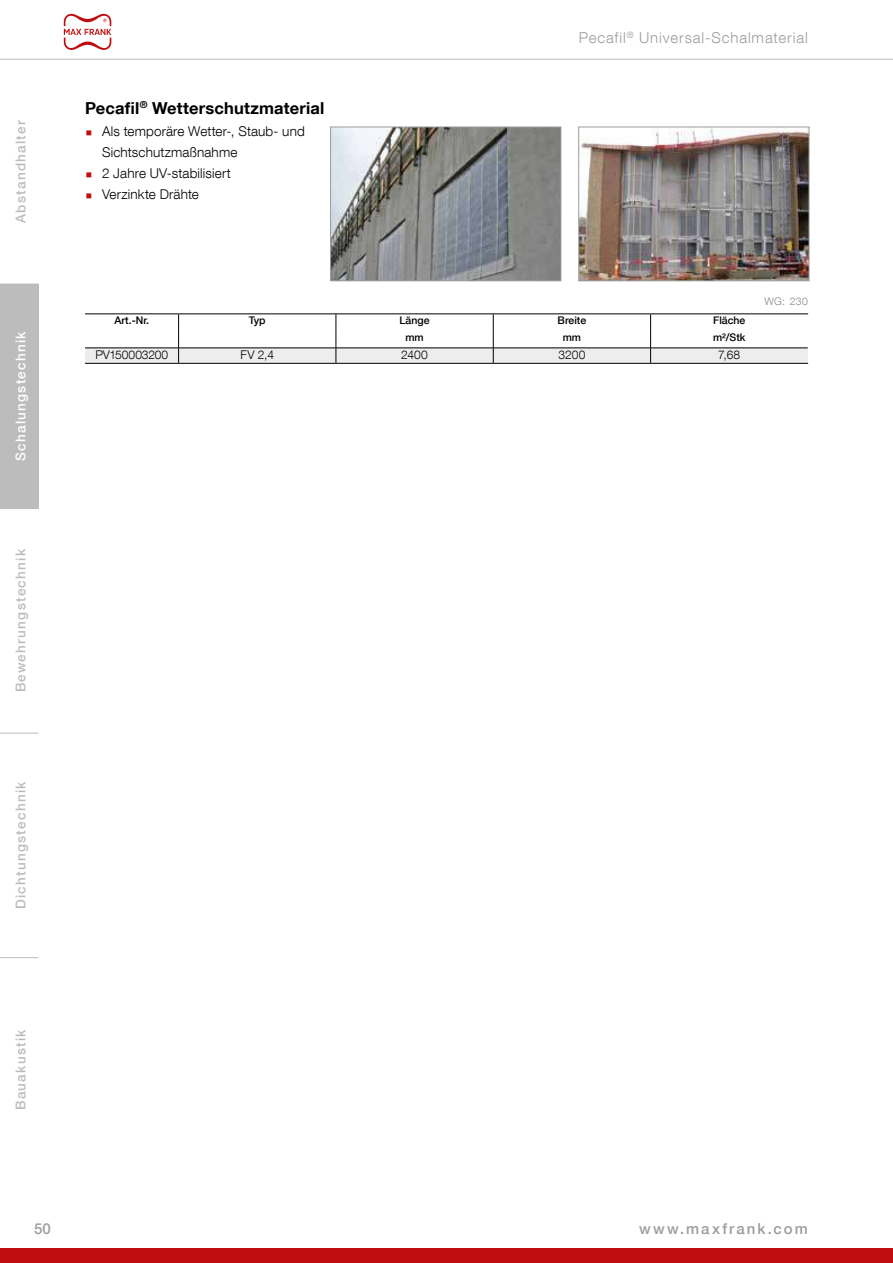
<style>
.page{position:relative;width:893px;height:1263px;background:#fff}
.page>*{position:absolute;margin:0;border:0;box-sizing:border-box;transform-origin:0 0}
.t1{font:700 16.5px "Helvetica Neue LT Com";letter-spacing:.01em;color:#000}
.t2{font:300 15px "Helvetica Neue LT Com";letter-spacing:.06em;color:#9d9d9c}
.t3{font:500 15px "Helvetica Neue LT Com";letter-spacing:.135em;color:#9d9d9c}
.t4{font:300 13.5px "Helvetica Neue LT Com";letter-spacing:.01em;color:#000}
.t5{font:500 13.5px "Helvetica Neue LT Com";letter-spacing:.09em;color:#bcbcbc}
.t6{font:500 13.5px "Helvetica Neue LT Com";letter-spacing:.09em;color:#fff}
.t7{font:300 12px "Helvetica Neue LT Com";color:#000}
.t8{font:500 10.5px "Helvetica Neue LT Com";color:#000}
.t9{font:300 10.5px "Helvetica Neue LT Com";color:#878787}
.s1{font-family:"Nimbus Roman";font-weight:400;color:#c00d0e}
</style>
<div class="page">
<hr style="left:0;top:59px;width:893px;height:1px;background:#bcbcbc">
<div style="left:0;top:1248px;width:893px;height:15px;background:#c00d0e"></div>
<svg style="left:64px;top:14px;width:47px;height:36px"></svg>
<svg style="left:330px;top:126px;width:232px;height:156px;background:#8b8d8e"></svg>
<img style="left:578px;top:126px;width:232px;height:156px">
<svg style="left:85px;top:314px;width:723px;height:49px"></svg>
<hr style="left:85px;top:348px;width:94px;height:1px;background:#000">
<hr style="left:179px;top:348px;width:157px;height:1px;background:#000">
<hr style="left:336px;top:348px;width:157px;height:1px;background:#000">
<hr style="left:493px;top:348px;width:158px;height:1px;background:#000">
<hr style="left:651px;top:348px;width:157px;height:1px;background:#000">
<hr style="left:85px;top:363px;width:94px;height:1px;background:#000">
<hr style="left:179px;top:363px;width:157px;height:1px;background:#000">
<hr style="left:336px;top:363px;width:157px;height:1px;background:#000">
<hr style="left:493px;top:363px;width:158px;height:1px;background:#000">
<hr style="left:651px;top:363px;width:157px;height:1px;background:#000">
<hr style="left:85px;top:313px;width:94px;height:1px;background:#000">
<hr style="left:179px;top:313px;width:157px;height:1px;background:#000">
<hr style="left:336px;top:313px;width:157px;height:1px;background:#000">
<hr style="left:493px;top:313px;width:158px;height:1px;background:#000">
<hr style="left:651px;top:313px;width:157px;height:1px;background:#000">
<div style="left:0;top:284px;width:38px;height:225px;background:#bcbcbc"></div>
<hr style="left:0;top:733px;width:38px;height:1px;background:#bcbcbc">
<hr style="left:0;top:957px;width:38px;height:1px;background:#bcbcbc">
<p class="t5" style="left:13px;top:223px;width:104px;rotate:-90deg">Abstandhalter</p>
<p class="t6" style="left:13px;top:461px;width:131px;rotate:-90deg">Schalungstechnik</p>
<p class="t5" style="left:13px;top:692px;width:145px;rotate:-90deg">Bewehrungstechnik</p>
<p class="t5" style="left:13px;top:909px;width:129px;rotate:-90deg">Dichtungstechnik</p>
<p class="t5" style="left:13px;top:1110px;width:82px;rotate:-90deg">Bauakustik</p>
<p class="t1" style="left:85px;top:98px;width:241px">Pecafil<sup>®</sup> Wetterschutzmaterial</p>
<p class="t4" style="left:85px;top:123px;width:221px"><span class="s1">ˎ</span> Als temporäre Wetter-, Staub- und</p>
<p class="t4" style="left:102px;top:144px;width:137px">Sichtschutzmaßnahme</p>
<p class="t4" style="left:85px;top:165px;width:147px"><span class="s1">ˎ</span> 2 Jahre UV-stabilisiert</p>
<p class="t4" style="left:85px;top:186px;width:115px"><span class="s1">ˎ</span> Verzinkte Drähte</p>
<p class="t2" style="left:579px;top:29px;width:231px">Pecafil<sup>®</sup> Universal-Schalmaterial</p>
<p class="t9" style="left:764px;top:295px;width:45px">WG: 230</p>
<p class="t8" style="left:115px;top:314px;width:36px">Art.-Nr.</p>
<p class="t8" style="left:249px;top:314px;width:18px">Typ</p>
<p class="t8" style="left:400px;top:314px;width:31px">Länge</p>
<p class="t8" style="left:558px;top:314px;width:30px">Breite</p>
<p class="t8" style="left:713px;top:314px;width:34px">Fläche</p>
<p class="t8" style="left:405px;top:331px;width:20px">mm</p>
<p class="t8" style="left:563px;top:331px;width:20px">mm</p>
<p class="t8" style="left:713px;top:331px;width:34px">m²/Stk</p>
<p class="t7" style="left:95px;top:348px;width:74px">PV150003200</p>
<p class="t7" style="left:240px;top:348px;width:35px">FV 2,4</p>
<p class="t7" style="left:401px;top:348px;width:28px">2400</p>
<p class="t7" style="left:558px;top:348px;width:29px">3200</p>
<p class="t7" style="left:718px;top:348px;width:24px">7,68</p>
<p class="t3" style="left:34px;top:1220px;width:18px">50</p>
<p class="t3" style="left:639px;top:1220px;width:170px">www.maxfrank.com</p>
</div>
